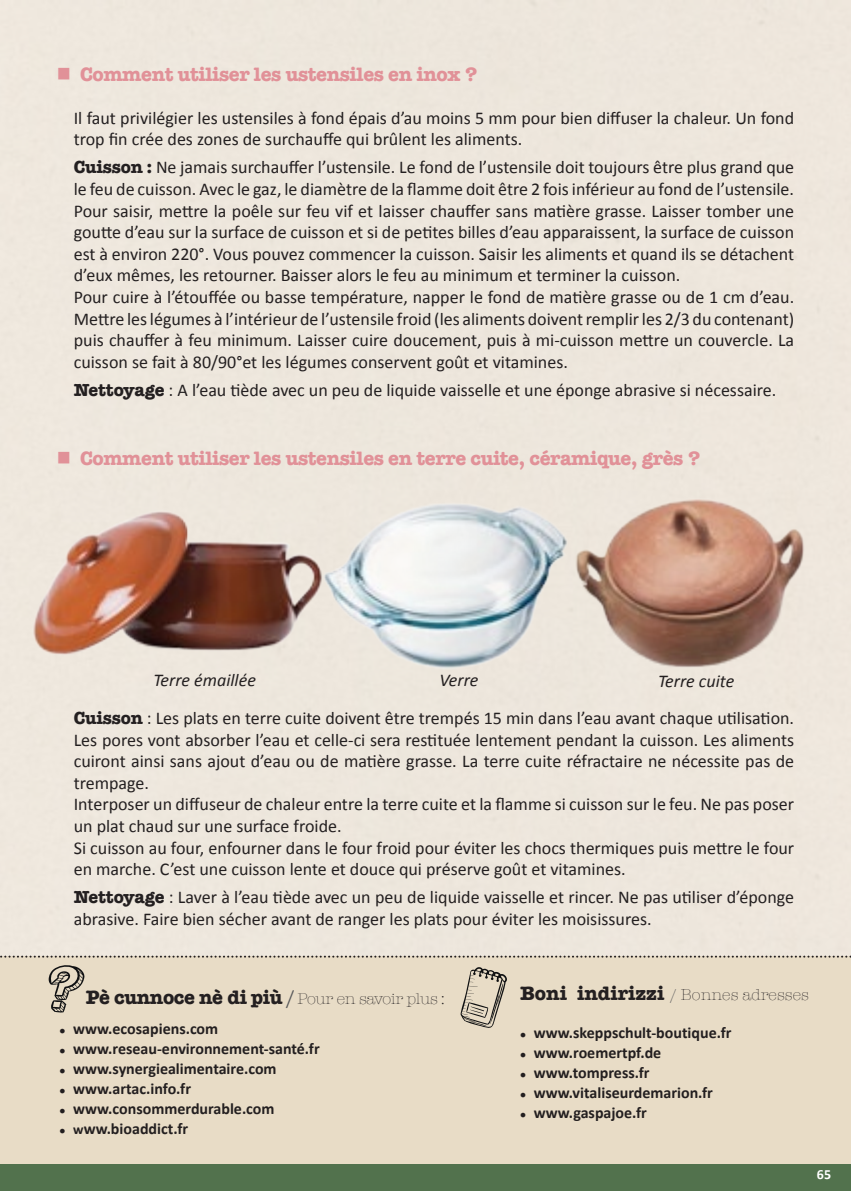
<style>
.page{position:relative;width:851px;height:1191px;background:#fff}
.page>*{position:absolute;margin:0;border:0;box-sizing:border-box;transform-origin:0 0}
.t1{font:700 20px "American Typewriter";letter-spacing:-.02em;color:#e19198}
.t2{font:18px/21.6px "Calibri";color:#231f20}
.t3{font:italic 18px "Calibri";color:#231f20}
.t4{font:700 16px "Calibri";color:#231f20}
.t5{font:300 16px "American Typewriter";letter-spacing:-.01em;color:#231f20}
.t6{font:700 14px "Calibri";color:#fff}
.s1{font-family:"American Typewriter";font-weight:700}
.s2{font-weight:700;font-size:20px}
.s3{font-weight:400;font-size:20px;color:#57585a}
.s4{font-size:14px}
.s5{color:#57585a}
</style>
<div class="page">
<div style="left:0;top:0;width:850px;height:955px;background:#eee7dd"></div>
<div style="left:0;top:956px;width:850px;height:235px;background:#e8dcc6"></div>
<svg style="left:0;top:955px;width:851px;height:2px"></svg>
<div style="left:0;top:1164px;width:850px;height:27px;background:#52724d"></div>
<svg style="left:48px;top:965px;width:37px;height:47px"></svg>
<svg style="left:460px;top:967px;width:47px;height:61px"></svg>
<img style="left:24px;top:475px;width:321px;height:214px">
<img style="left:317px;top:489px;width:256px;height:191px">
<img style="left:573px;top:492px;width:255px;height:189px">
<p class="t1" style="left:57px;top:57px;width:422px">■ Comment utiliser les ustensiles en inox ?</p>
<p class="t2" style="left:74px;top:107px;width:721px">Il faut privilégier les ustensiles à fond épais d’au moins 5 mm pour bien diffuser la chaleur. Un fond trop fin crée des zones de surchauffe qui brûlent les aliments.</p>
<p class="t2" style="left:74px;top:157px;width:722px;text-align:justify"><span class="s1">Cuisson :</span> Ne jamais surchauffer l’ustensile. Le fond de l’ustensile doit toujours être plus grand que le feu de cuisson. Avec le gaz, le diamètre de la flamme doit être 2 fois inférieur au fond de l’ustensile.<br>Pour saisir, mettre la poêle sur feu vif et laisser chauffer sans matière grasse. Laisser tomber une goutte d’eau sur la surface de cuisson et si de petites billes d’eau apparaissent, la surface de cuisson est à environ 220°. Vous pouvez commencer la cuisson. Saisir les aliments et quand ils se détachent d’eux mêmes, les retourner. Baisser alors le feu au minimum et terminer la cuisson.</p>
<p class="t2" style="left:74px;top:286px;width:722px;text-align:justify">Pour cuire à l’étouffée ou basse température, napper le fond de matière grasse ou de 1 cm d’eau.<br>Mettre les légumes à l’intérieur de l’ustensile froid (les aliments doivent remplir les 2/3 du contenant) puis chauffer à feu minimum. Laisser cuire doucement, puis à mi-cuisson mettre un couvercle. La cuisson se fait à 80/90°et les légumes conservent goût et vitamines.</p>
<p class="t2" style="left:74px;top:379px;width:704px"><span class="s1">Nettoyage</span> : A l’eau tiède avec un peu de liquide vaisselle et une éponge abrasive si nécessaire.</p>
<p class="t1" style="left:57px;top:440px;width:644px">■ Comment utiliser les ustensiles en terre cuite, céramique, grès ?</p>
<p class="t3" style="left:153px;top:669px;width:104px">Terre émaillée</p>
<p class="t3" style="left:439px;top:668px;width:40px">Verre</p>
<p class="t3" style="left:658px;top:669px;width:78px">Terre cuite</p>
<p class="t2" style="left:74px;top:707px;width:722px;text-align:justify"><span class="s1">Cuisson</span> : Les plats en terre cuite doivent être trempés 15 min dans l’eau avant chaque utilisation.<br>Les pores vont absorber l’eau et celle-ci sera restituée lentement pendant la cuisson. Les aliments cuiront ainsi sans ajout d’eau ou de matière grasse. La terre cuite réfractaire ne nécessite pas de trempage.</p>
<p class="t2" style="left:74px;top:793px;width:721px">Interposer un diffuseur de chaleur entre la terre cuite et la flamme si cuisson sur le feu. Ne pas poser un plat chaud sur une surface froide.</p>
<p class="t2" style="left:74px;top:837px;width:721px">Si cuisson au four, enfourner dans le four froid pour éviter les chocs thermiques puis mettre le four en marche. C’est une cuisson lente et douce qui préserve goût et vitamines.</p>
<p class="t2" style="left:74px;top:886px;width:721px"><span class="s1">Nettoyage</span> : Laver à l’eau tiède avec un peu de liquide vaisselle et rincer. Ne pas utiliser d’éponge abrasive. Faire bien sécher avant de ranger les plats pour éviter les moisissures.</p>
<p class="t5" style="left:86px;top:986px;width:360px"><span class="s2">Pè cunnoce nè di più</span> <span class="s3">/</span> Pour en savoir plus :</p>
<p class="t4" style="left:59px;top:1018px;width:160px">● www.ecosapiens.com</p>
<p class="t4" style="left:59px;top:1038px;width:262px">● www.reseau-environnement-santé.fr</p>
<p class="t4" style="left:59px;top:1058px;width:219px">● www.synergiealimentaire.com</p>
<p class="t4" style="left:59px;top:1078px;width:133px">● www.artac.info.fr</p>
<p class="t4" style="left:59px;top:1098px;width:216px">● www.consommerdurable.com</p>
<p class="t4" style="left:59px;top:1118px;width:130px">● <span class="s4">w</span>ww.bioaddict.fr</p>
<p class="t5" style="left:520px;top:983px;width:290px"><span class="s2">Boni indirizzi</span> <span class="s5">/</span> Bonnes adresses</p>
<p class="t4" style="left:520px;top:1022px;width:213px">● www.skeppschult-boutique.fr</p>
<p class="t4" style="left:520px;top:1042px;width:143px">● www.roemertpf.de</p>
<p class="t4" style="left:520px;top:1062px;width:131px">● www.tompress.fr</p>
<p class="t4" style="left:520px;top:1082px;width:194px">● www.vitaliseurdemarion.fr</p>
<p class="t4" style="left:520px;top:1102px;width:128px">● www.gaspajoe.fr</p>
<p class="t6" style="left:816px;top:1165px;width:16px">65</p>
</div>
